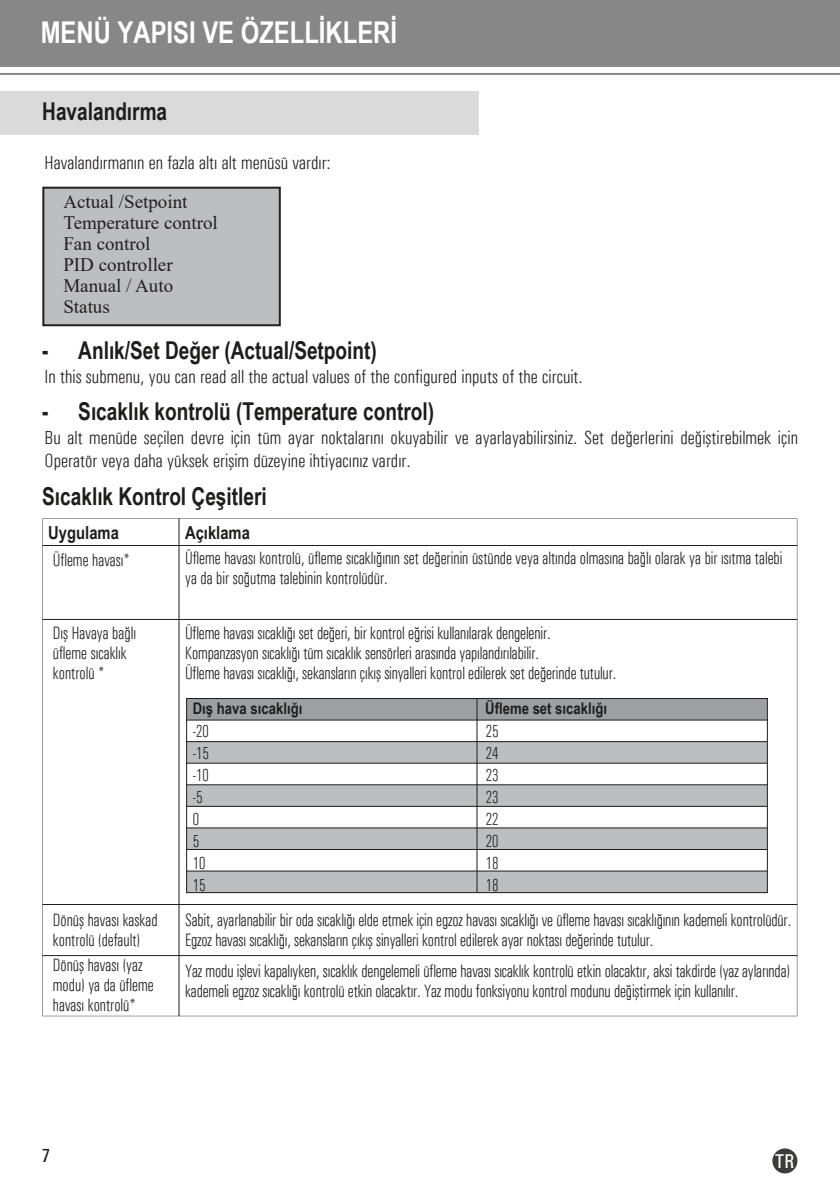
<style>
.page{position:relative;width:840px;height:1191px;background:#fff}
.page>*{position:absolute;margin:0;border:0;box-sizing:border-box;transform-origin:0 0}
.t1{font:700 30px "Arial Narrow";color:#fff}
.t2{font:700 24.6px "Arial Narrow";color:#1d1d1c;scale:.94 1}
.t3{font:500 condensed 20px "Univers";color:#fff}
.t4{font:300 condensed 19px/22.8px "Univers";color:#231f20}
.t5{font:19px/21px "Times New Roman";color:#231f20}
.t6{font:500 condensed 19px "Univers";color:#1d1d1c}
.t7{font:300 condensed 18px/19.8px "Univers";letter-spacing:-.01em;color:#1d1d1c;scale:.89 1}
.t8{font:700 18px "Arial Narrow";color:#1d1d1c}
.t9{font:300 condensed 17.4px/22px "Univers";color:#1d1d1c;scale:.89 1}
.t10{font:700 16px "Arial Narrow";color:#1d1d1c}
</style>
<div class="page">
<hr style="left:0;top:73px;width:839px;height:2px;background:#888787">
<div style="left:0;top:0;width:839px;height:66px;background:#888787"></div>
<div style="left:42px;top:187px;width:239px;height:139px;background:#bcbec0;border:2px solid #231f20"></div>
<div style="left:0;top:91px;width:478px;height:43px;background:#dbdada"></div>
<svg style="left:42px;top:518px;width:754px;height:498px"></svg>
<hr style="left:42px;top:619px;width:754px;height:1px;background:#1d1d1c">
<hr style="left:42px;top:904px;width:754px;height:1px;background:#1d1d1c">
<hr style="left:42px;top:955px;width:754px;height:1px;background:#1d1d1c">
<hr style="left:42px;top:545px;width:754px;height:1px;background:#1d1d1c">
<hr style="left:178px;top:518px;width:1px;height:498px;background:#1d1d1c">
<div style="left:186px;top:698px;width:581px;height:195px;border:1px solid #1d1d1c"></div>
<hr style="left:186px;top:870px;width:581px;height:1px;background:#1d1d1c">
<hr style="left:186px;top:849px;width:581px;height:1px;background:#1d1d1c">
<hr style="left:186px;top:827px;width:581px;height:1px;background:#1d1d1c">
<hr style="left:186px;top:806px;width:581px;height:1px;background:#1d1d1c">
<hr style="left:186px;top:784px;width:581px;height:1px;background:#1d1d1c">
<hr style="left:186px;top:763px;width:581px;height:1px;background:#1d1d1c">
<hr style="left:186px;top:741px;width:581px;height:1px;background:#1d1d1c">
<hr style="left:186px;top:719px;width:581px;height:1px;background:#1d1d1c">
<hr style="left:476px;top:698px;width:1px;height:194px;background:#1d1d1c">
<div style="left:772px;top:1148px;width:25px;height:25px;background:#3d3c3b;border-radius:50%"></div>
<h1 class="t1" style="left:41px;top:9px;width:357px">MENÜ YAPISI VE ÖZELLİKLERİ</h1>
<h2 class="t2" style="left:42px;top:93px;width:134px">Havalandırma</h2>
<p class="t4" style="left:45px;top:151px;width:287px">Havalandırmanın en fazla altı alt menüsü vardır:</p>
<p class="t5" style="left:63px;top:190px;width:156px">Actual /Setpoint<br>Temperature control<br>Fan control<br>PID controller<br>Manual / Auto<br>Status</p>
<h2 class="t2" style="left:42px;top:331px;width:357px">- Anlık/Set Değer (Actual/Setpoint)</h2>
<p class="t4" style="left:45px;top:365px;width:539px">In this submenu, you can read all the actual values of the configured inputs of the circuit.</p>
<h2 class="t2" style="left:42px;top:392px;width:418px">- Sıcaklık kontrolü (Temperature control)</h2>
<p class="t4" style="left:45px;top:426px;width:754px">Bu alt menüde seçilen devre için tüm ayar noktalarını okuyabilir ve ayarlayabilirsiniz. Set değerlerini değiştirebilmek için<br>Operatör veya daha yüksek erişim düzeyine ihtiyacınız vardır.</p>
<h2 class="t2" style="left:42px;top:477px;width:240px">Sıcaklık Kontrol Çeşitleri</h2>
<p class="t8" style="left:48px;top:519px;width:72px">Uygulama</p>
<p class="t7" style="left:53px;top:549px;width:88px">Üfleme havası*</p>
<p class="t7" style="left:53px;top:623px;width:95px">Dış Havaya bağlı üfleme sıcaklık kontrolü *</p>
<p class="t7" style="left:53px;top:910px;width:119px">Dönüş havası kaskad kontrolü (default)</p>
<p class="t7" style="left:53px;top:955px;width:115px">Dönüş havası (yaz modu) ya da üfleme havası kontrolü*</p>
<p class="t8" style="left:185px;top:519px;width:66px">Açıklama</p>
<p class="t7" style="left:185px;top:548px;width:672px">Üfleme havası kontrolü, üfleme sıcaklığının set değerinin üstünde veya altında olmasına bağlı olarak ya bir ısıtma talebi ya da bir soğutma talebinin kontrolüdür.</p>
<p class="t7" style="left:185px;top:623px;width:485px">Üfleme havası sıcaklığı set değeri, bir kontrol eğrisi kullanılarak dengelenir.<br>Kompanzasyon sıcaklığı tüm sıcaklık sensörleri arasında yapılandırılabilir.<br>Üfleme havası sıcaklığı, sekansların çıkış sinyalleri kontrol edilerek set değerinde tutulur.</p>
<p class="t10" style="left:193px;top:696px;width:111px">Dış hava sıcaklığı</p>
<p class="t10" style="left:485px;top:696px;width:123px">Üfleme set sıcaklığı</p>
<p class="t9" style="left:193px;top:719px;width:19px">-20 -15 -10 -5<br>0<br>5<br>10<br>15</p>
<p class="t9" style="left:485px;top:720px;width:16px;text-align:justify">25<br>24<br>23<br>23<br>22<br>20<br>18<br>18</p>
<p class="t7" style="left:185px;top:910px;width:682px">Sabit, ayarlanabilir bir oda sıcaklığı elde etmek için egzoz havası sıcaklığı ve üfleme havası sıcaklığının kademeli kontrolüdür.<br>Egzoz havası sıcaklığı, sekansların çıkış sinyalleri kontrol edilerek ayar noktası değerinde tutulur.</p>
<p class="t7" style="left:185px;top:961px;width:681px">Yaz modu işlevi kapalıyken, sıcaklık dengelemeli üfleme havası sıcaklık kontrolü etkin olacaktır, aksi takdirde (yaz aylarında) kademeli egzoz sıcaklığı kontrolü etkin olacaktır. Yaz modu fonksiyonu kontrol modunu değiştirmek için kullanılır.</p>
<p class="t6" style="left:41px;top:1144px;width:10px">7</p>
<p class="t3" style="left:774px;top:1149px;width:21px">TR</p>
</div>
